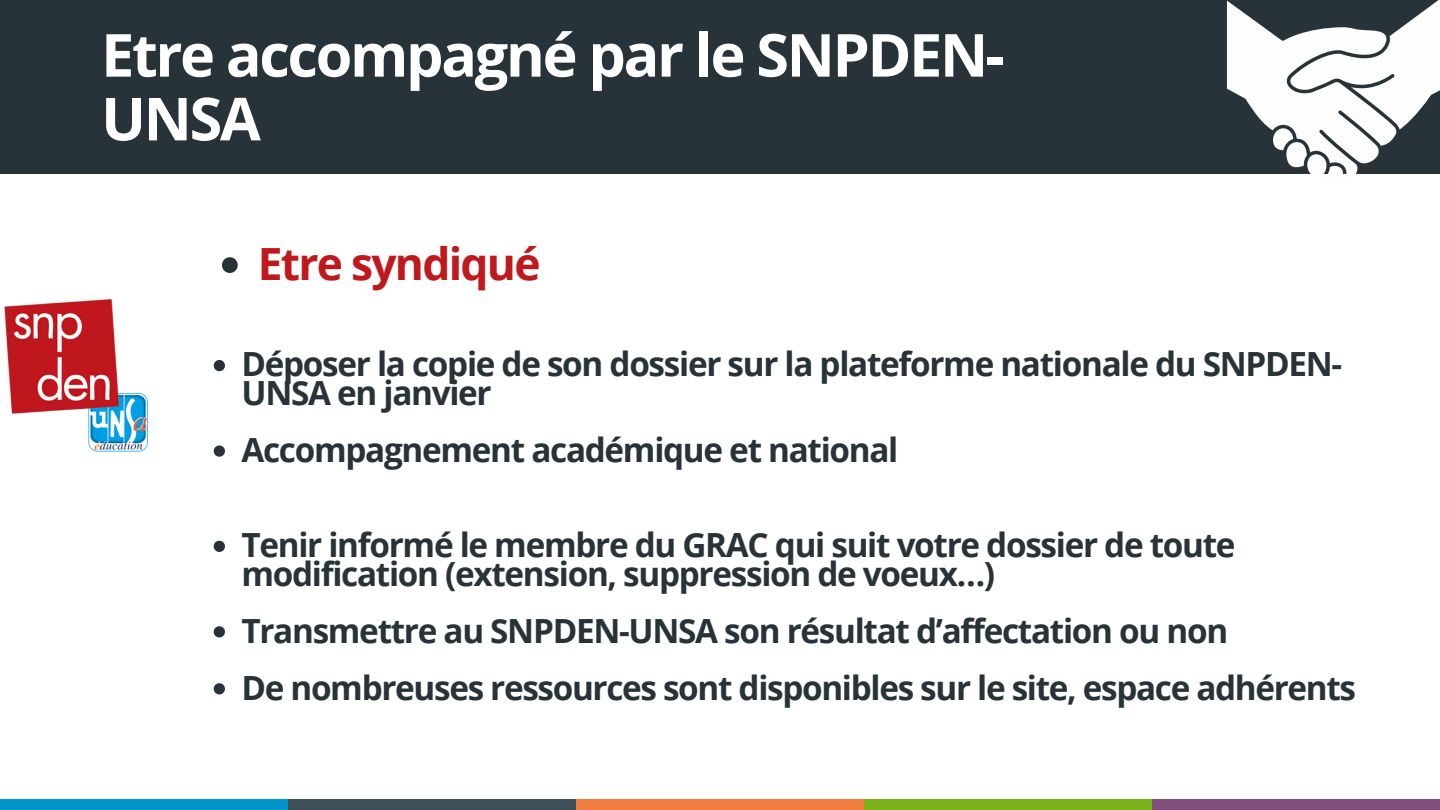
<style>
.page{position:relative;width:1440px;height:810px;background:#fff}
.page>*{position:absolute;margin:0;border:0;box-sizing:border-box;transform-origin:0 0}
.t1{font:700 59.4px/63.8px "Open Sans";letter-spacing:-.04em;color:#fff}
.t2{font:700 44.4px "Open Sans";letter-spacing:-.04em;color:#bf191e}
.t3{font:700 33.3px/28.5px "Open Sans";letter-spacing:-.04em;color:#273339}
</style>
<div class="page">
<div style="left:0;top:0;width:1440px;height:174px;background:#273339"></div>
<div style="left:0;top:799px;width:288px;height:11px;background:#0095cd"></div>
<div style="left:288px;top:799px;width:288px;height:11px;background:#40515a"></div>
<div style="left:576px;top:799px;width:289px;height:11px;background:#f17c3f"></div>
<div style="left:865px;top:799px;width:288px;height:11px;background:#7bb21b"></div>
<div style="left:1153px;top:799px;width:287px;height:11px;background:#814e7e"></div>
<svg style="left:222px;top:257px;width:16px;height:16px"></svg>
<svg style="left:214px;top:360px;width:11px;height:11px"></svg>
<svg style="left:214px;top:445px;width:11px;height:12px"></svg>
<svg style="left:214px;top:541px;width:11px;height:11px"></svg>
<svg style="left:214px;top:626px;width:11px;height:11px"></svg>
<svg style="left:214px;top:683px;width:11px;height:11px"></svg>
<img style="left:3px;top:298px;width:146px;height:154px">
<svg style="left:1227px;top:0;width:213px;height:174px"></svg>
<p class="t1" style="left:101px;top:22px;width:905px">Etre accompagné par le SNPDEN-<br>UNSA</p>
<p class="t2" style="left:258px;top:233px;width:284px">Etre syndiqué</p>
<p class="t3" style="left:241px;top:349px;width:1102px">Déposer la copie de son dossier sur la plateforme nationale du SNPDEN-<br>UNSA en janvier</p>
<p class="t3" style="left:241px;top:435px;width:658px">Accompagnement académique et national</p>
<p class="t3" style="left:241px;top:530px;width:996px">Tenir informé le membre du GRAC qui suit votre dossier de toute modification (extension, suppression de voeux…)</p>
<p class="t3" style="left:241px;top:616px;width:988px">Transmettre au SNPDEN-UNSA son résultat d’affectation ou non</p>
<p class="t3" style="left:242px;top:673px;width:1116px">De nombreuses ressources sont disponibles sur le site, espace adhérents</p>
</div>
